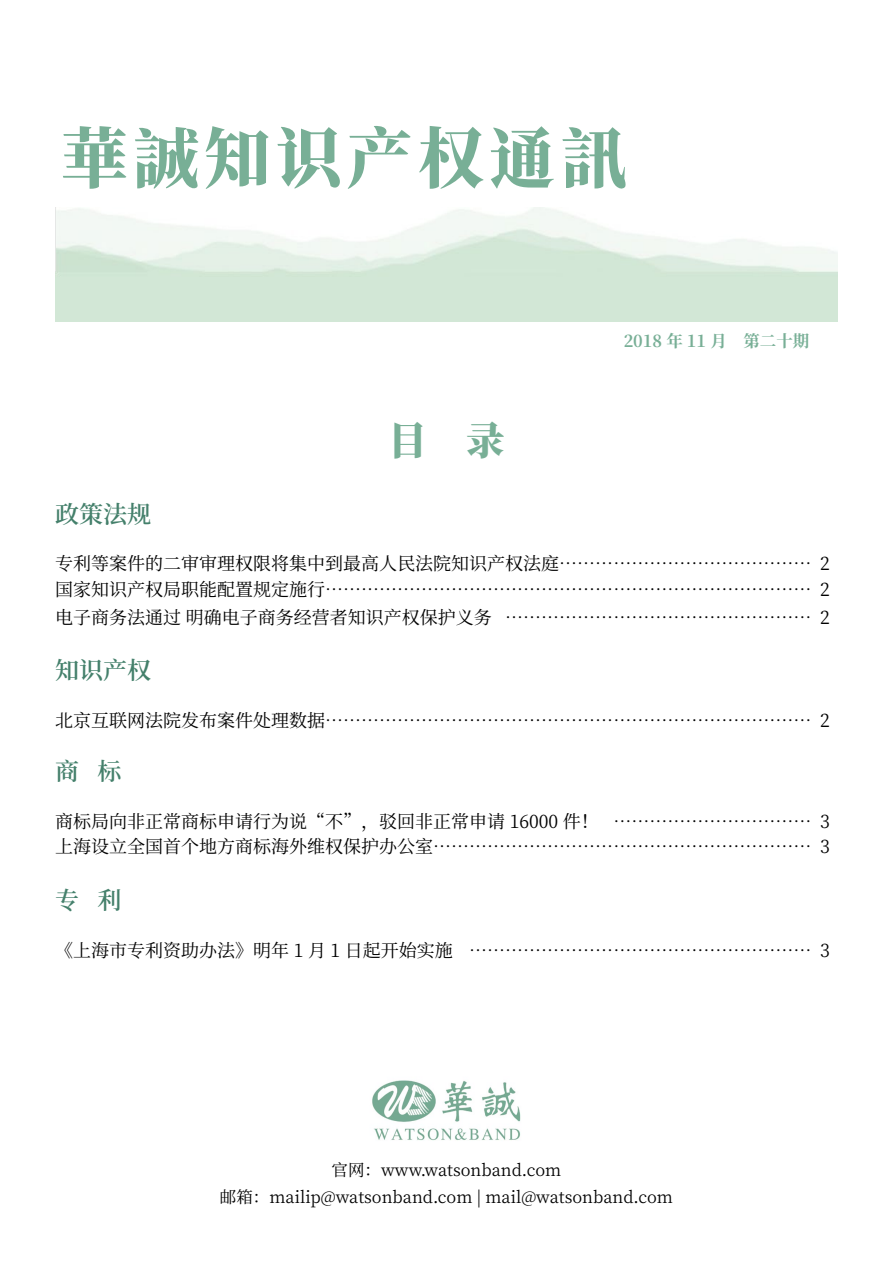
<style>
.page{position:relative;width:893px;height:1263px;background:#fff}
.page>*{position:absolute;margin:0;border:0;box-sizing:border-box;transform-origin:0 0}
.t1{font:800 66px "Source Han Serif CN";letter-spacing:.08em;color:#78af96}
.t2{font:800 39px "Source Han Serif CN";color:#78af96}
.t3{font:600 24px "Source Han Serif CN";color:#44806b}
.t4{font:18px/25.5px "Source Han Serif CN";color:#000}
.t5{font:16.5px/27px "Source Han Serif CN";color:#000;text-align:center}
.t6{font:700 16.5px "Source Han Serif CN";color:#78af96}
</style>
<div class="page">
<img style="left:372px;top:1080px;width:149px;height:61px">
<h1 class="t1" style="left:62px;top:121px;width:566px">華誠知识产权通訊</h1>
<h2 class="t2" style="left:388px;top:418px;width:118px">目 录</h2>
<p class="t6" style="left:624px;top:332px;width:187px">2018 年 11 月 第二十期</p>
<h3 class="t3" style="left:55px;top:500px;width:98px">政策法规</h3>
<p class="t4" style="left:55px;top:551px;width:776px">专利等案件的二审审理权限将集中到最高人民法院知识产权法庭…………………………………… 2国家知识产权局职能配置规定施行……………………………………………………………………… 2</p>
<p class="t4" style="left:55px;top:605px;width:776px">电子商务法通过 明确电子商务经营者知识产权保护义务 …………………………………………… 2</p>
<h3 class="t3" style="left:55px;top:657px;width:97px">知识产权</h3>
<p class="t4" style="left:55px;top:708px;width:776px">北京互联网法院发布案件处理数据……………………………………………………………………… 2</p>
<h3 class="t3" style="left:55px;top:758px;width:68px">商 标</h3>
<p class="t4" style="left:55px;top:808px;width:776px">商标局向非正常商标申请行为说“不”，驳回非正常申请 16000 件！ …………………………… 3上海设立全国首个地方商标海外维权保护办公室……………………………………………………… 3</p>
<h3 class="t3" style="left:55px;top:887px;width:68px">专 利</h3>
<p class="t4" style="left:55px;top:938px;width:776px">《上海市专利资助办法》明年 1 月 1 日起开始实施 ………………………………………………… 3</p>
<p class="t5" style="left:220px;top:1156px;width:455px">官网：www.watsonband.com<br>邮箱：mailip@watsonband.com | mail@watsonband.com</p>
</div>
